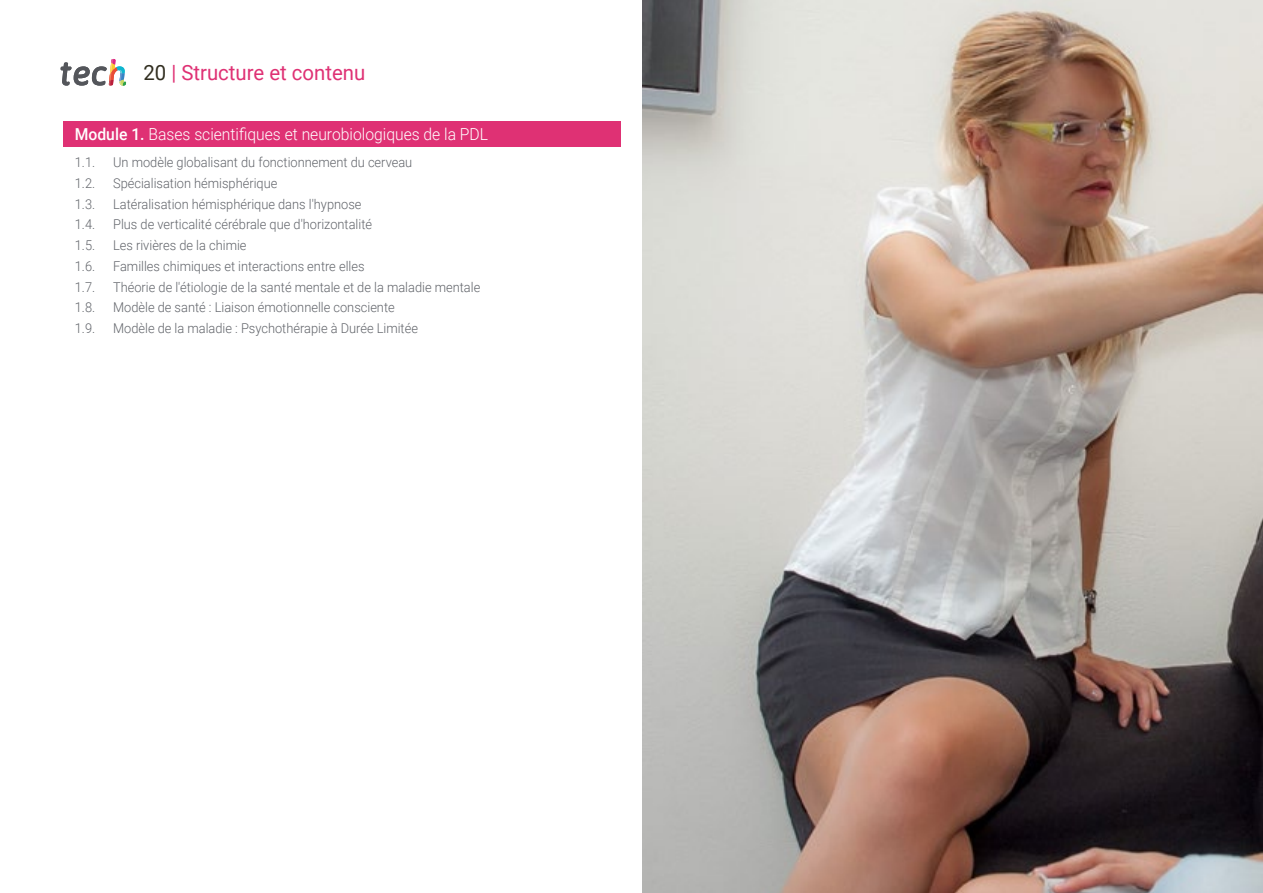
<style>
.page{position:relative;width:1263px;height:893px;background:#fff}
.page>*{position:absolute;margin:0;border:0;box-sizing:border-box;transform-origin:0 0}
.t1{font:21px "Roboto";color:#df3174}
.t2{font:300 16.5px "Roboto";color:#fff;scale:.95 1}
.t3{font:300 13.5px "Roboto";color:#61646a;scale:.95 1}
.s1{color:#312e20}
.s2{font-weight:500}
</style>
<div class="page">
<div style="left:64px;top:121px;width:557px;height:25px;background:#df3174"></div>
<img style="left:642px;top:0;width:621px;height:893px">
<svg style="left:61px;top:59px;width:65px;height:27px"></svg>
<h1 class="t1" style="left:144px;top:57px;width:223px"><span class="s1">20</span> | Structure et contenu</h1>
<p class="t2" style="left:75px;top:123px;width:436px"><span class="s2">Module 1.</span> Bases scientifiques et neurobiologiques de la PDL</p>
<p class="t3" style="left:75px;top:153px;width:23px">1.1.</p>
<p class="t3" style="left:113px;top:153px;width:316px">Un modèle globalisant du fonctionnement du cerveau</p>
<p class="t3" style="left:75px;top:174px;width:23px">1.2.</p>
<p class="t3" style="left:113px;top:174px;width:174px">Spécialisation hémisphérique</p>
<p class="t3" style="left:75px;top:194px;width:23px">1.3.</p>
<p class="t3" style="left:113px;top:194px;width:263px">Latéralisation hémisphérique dans l'hypnose</p>
<p class="t3" style="left:75px;top:215px;width:23px">1.4.</p>
<p class="t3" style="left:113px;top:215px;width:274px">Plus de verticalité cérébrale que d'horizontalité</p>
<p class="t3" style="left:75px;top:236px;width:23px">1.5.</p>
<p class="t3" style="left:113px;top:236px;width:142px">Les rivières de la chimie</p>
<p class="t3" style="left:75px;top:257px;width:23px">1.6.</p>
<p class="t3" style="left:113px;top:257px;width:266px">Familles chimiques et interactions entre elles</p>
<p class="t3" style="left:75px;top:277px;width:23px">1.7.</p>
<p class="t3" style="left:113px;top:277px;width:388px">Théorie de l'étiologie de la santé mentale et de la maladie mentale</p>
<p class="t3" style="left:75px;top:298px;width:23px">1.8.</p>
<p class="t3" style="left:113px;top:298px;width:298px">Modèle de santé : Liaison émotionnelle consciente</p>
<p class="t3" style="left:75px;top:319px;width:23px">1.9.</p>
<p class="t3" style="left:113px;top:319px;width:322px">Modèle de la maladie : Psychothérapie à Durée Limitée</p>
</div>
